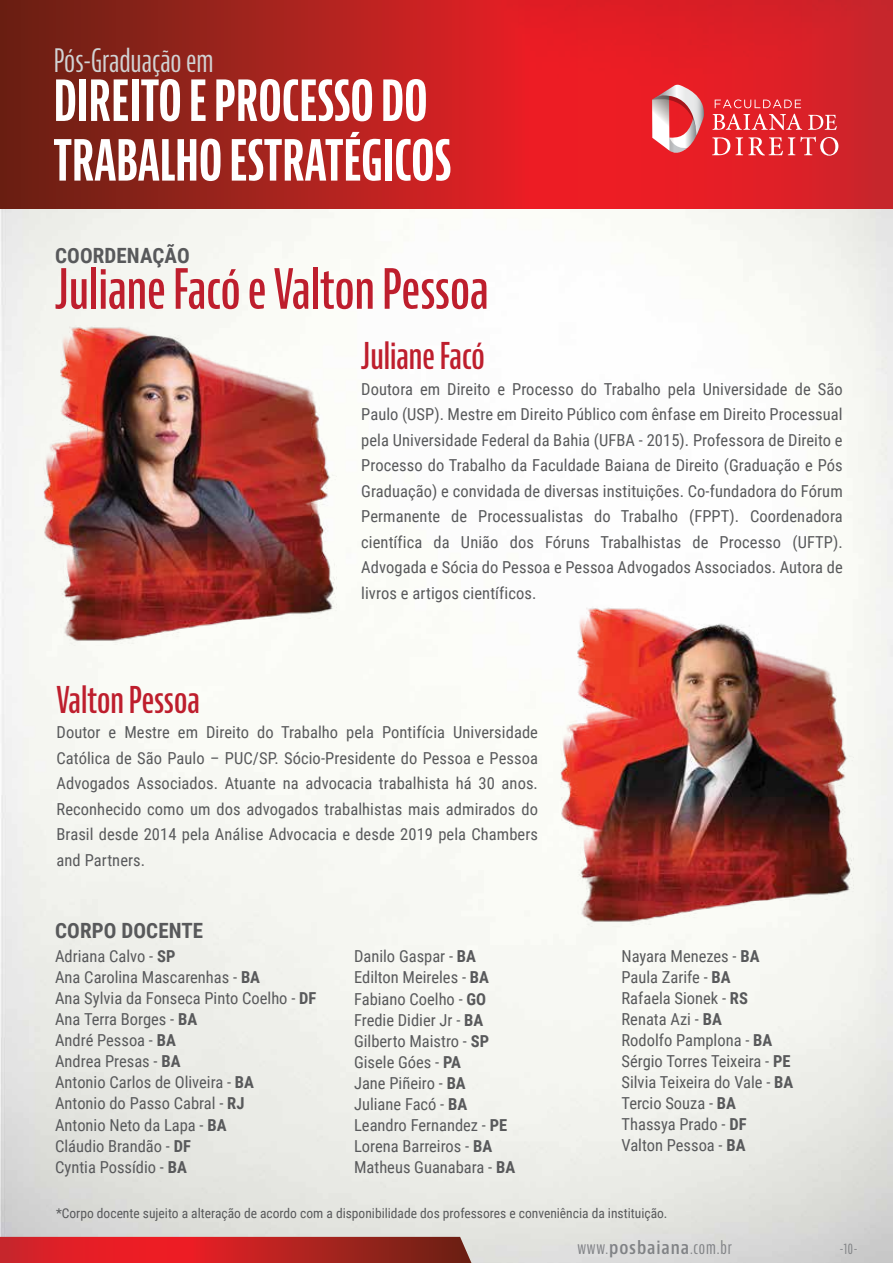
<style>
.page{position:relative;width:893px;height:1263px;background:#fff}
.page>*{position:absolute;margin:0;border:0;box-sizing:border-box;transform-origin:0 0}
.t1{font:700 extra-condensed 55.2px/59.7px "Bernino Sans";color:#fff}
.t2{font:600 extra-condensed 54px "Bernino Sans";color:#be1e2d}
.t3{font:600 extra-condensed 36px "Bernino Sans";color:#be1e2d}
.t4{font:extra-condensed 31.5px "Bernino Sans";color:#d1d3d4}
.t5{font:700 21px "Roboto Condensed";letter-spacing:.005em;color:#58595b}
.t6{font:extra-condensed 18px "Bernino Sans";letter-spacing:.045em;color:#808285}
.t7{font:16.5px/21px "Roboto Condensed";color:#58595b}
.t8{font:extra-condensed 15px "Bernino Sans";color:#808285}
.t9{font:13.5px "Roboto Condensed";color:#58595b}
.s1{font-weight:700}
.s2{font-weight:600;font-stretch:condensed}
</style>
<div class="page">
<img style="left:0;top:0;width:893px;height:1263px">
<svg style="left:0;top:1237px;width:471px;height:26px;background:#bf2222"></svg>
<svg style="left:0;top:0;width:892px;height:208px;background:#bb2020"></svg>
<svg style="left:652px;top:85px;width:53px;height:69px"></svg>
<svg style="left:715px;top:99px;width:86px;height:9px"></svg>
<svg style="left:713px;top:114px;width:89px;height:16px"></svg>
<svg style="left:808px;top:115px;width:29px;height:15px"></svg>
<svg style="left:712px;top:137px;width:18px;height:18px"></svg>
<svg style="left:736px;top:137px;width:102px;height:19px;background:#e5595e"></svg>
<img style="left:1px;top:309px;width:376px;height:376px">
<img style="left:517px;top:590px;width:376px;height:376px">
<h3 class="t4" style="left:54px;top:43px;width:161px">Pós-Graduação em</h3>
<h1 class="t1" style="left:54px;top:73px;width:399px">DIREITO E PROCESSO DO<br>TRABALHO ESTRATÉGICOS</h1>
<p class="t5" style="left:55px;top:240px;width:136px">COORDENAÇÃO</p>
<h2 class="t2" style="left:55px;top:258px;width:435px">Juliane Facó e Valton Pessoa</h2>
<h3 class="t3" style="left:361px;top:336px;width:125px">Juliane Facó</h3>
<p class="t7" style="left:361px;top:375px;width:483px;line-height:25.5px;text-align:justify">Doutora em Direito e Processo do Trabalho pela Universidade de São Paulo (USP). Mestre em Direito Público com ênfase em Direito Processual pela Universidade Federal da Bahia (UFBA - 2015). Professora de Direito e Processo do Trabalho da Faculdade Baiana de Direito (Graduação e Pós Graduação) e convidada de diversas instituições. Co-fundadora do Fórum Permanente de Processualistas do Trabalho (FPPT). Coordenadora científica da União dos Fóruns Trabalhistas de Processo (UFTP).<br>Advogada e Sócia do Pessoa e Pessoa Advogados Associados. Autora de livros e artigos científicos.</p>
<h3 class="t3" style="left:57px;top:679px;width:145px">Valton Pessoa</h3>
<p class="t7" style="left:57px;top:719px;width:483px;line-height:25.5px;text-align:justify">Doutor e Mestre em Direito do Trabalho pela Pontifícia Universidade Católica de São Paulo – PUC/SP. Sócio-Presidente do Pessoa e Pessoa Advogados Associados. Atuante na advocacia trabalhista há 30 anos.<br>Reconhecido como um dos advogados trabalhistas mais admirados do Brasil desde 2014 pela Análise Advocacia e desde 2019 pela Chambers and Partners.</p>
<p class="t5" style="left:55px;top:916px;width:150px">CORPO DOCENTE</p>
<p class="t7" style="left:55px;top:945px;width:263px">Adriana Calvo - <span class="s1">SP<br></span>Ana Carolina Mascarenhas - <span class="s1">BA<br></span>Ana Sylvia da Fonseca Pinto Coelho - <span class="s1">DF<br></span>Ana Terra Borges - <span class="s1">BA<br></span>André Pessoa - <span class="s1">BA<br></span>Andrea Presas - <span class="s1">BA<br></span>Antonio Carlos de Oliveira - <span class="s1">BA<br></span>Antonio do Passo Cabral - <span class="s1">RJ<br></span>Antonio Neto da Lapa - <span class="s1">BA<br></span>Cláudio Brandão - <span class="s1">DF<br></span>Cyntia Possídio - <span class="s1">BA</span></p>
<p class="t7" style="left:354px;top:945px;width:163px">Danilo Gaspar - <span class="s1">BA<br></span>Edilton Meireles - <span class="s1">BA<br></span>Fabiano Coelho - <span class="s1">GO<br></span>Fredie Didier Jr - <span class="s1">BA<br></span>Gilberto Maistro - <span class="s1">SP<br></span>Gisele Góes - <span class="s1">PA<br></span>Jane Piñeiro - <span class="s1">BA<br></span>Juliane Facó - <span class="s1">BA<br></span>Leandro Fernandez - <span class="s1">PE<br></span>Lorena Barreiros - <span class="s1">BA<br></span>Matheus Guanabara - <span class="s1">BA</span></p>
<p class="t9" style="left:56px;top:1203px;width:613px">*Corpo docente sujeito a alteração de acordo com a disponibilidade dos professores e conveniência da instituição.</p>
<p class="t6" style="left:577px;top:1237px;width:156px">www.<span class="s2">posbaiana</span>.com.br</p>
<p class="t7" style="left:621px;top:945px;width:173px">Nayara Menezes - <span class="s1">BA<br></span>Paula Zarife - <span class="s1">BA<br></span>Rafaela Sionek - <span class="s1">RS<br></span>Renata Azi - <span class="s1">BA<br></span>Rodolfo Pamplona - <span class="s1">BA<br></span>Sérgio Torres Teixeira - <span class="s1">PE<br></span>Silvia Teixeira do Vale - <span class="s1">BA<br></span>Tercio Souza - <span class="s1">BA<br></span>Thassya Prado - <span class="s1">DF<br></span>Valton Pessoa - <span class="s1">BA</span></p>
<p class="t8" style="left:840px;top:1240px;width:19px">-10-</p>
</div>
